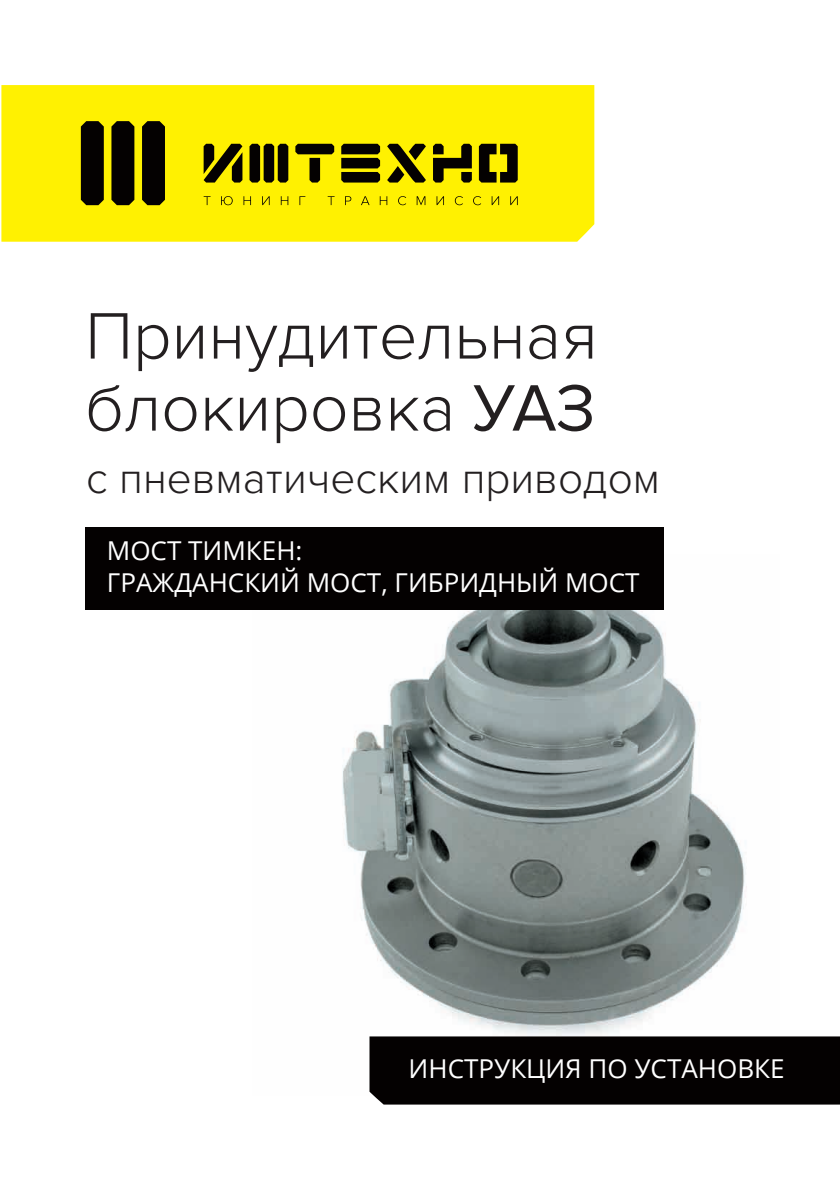
<style>
.page{position:relative;width:840px;height:1191px;background:#fff}
.page>*{position:absolute;margin:0;border:0;box-sizing:border-box;transform-origin:0 0}
.t1{font:300 68px/72px "Proxima Nova";color:#231f20}
.t2{font:300 44px "Proxima Nova";color:#231f20}
.t3{font:26px/32px "Open Sans";color:#fff}
.s1{font-weight:400}
</style>
<div class="page">
<img style="left:252px;top:554px;width:495px;height:482px">
<div style="left:369px;top:1036px;width:470px;height:68px;background:#040101"></div>
<div style="left:85px;top:527px;width:578px;height:82px;background:#040101"></div>
<div style="left:1px;top:85px;width:593px;height:157px;background:#fff101"></div>
<svg style="left:203px;top:196px;width:7px;height:9px"></svg>
<svg style="left:221px;top:196px;width:11px;height:9px"></svg>
<svg style="left:243px;top:196px;width:8px;height:9px"></svg>
<svg style="left:262px;top:196px;width:7px;height:9px"></svg>
<svg style="left:280px;top:196px;width:8px;height:9px"></svg>
<svg style="left:299px;top:196px;width:6px;height:9px"></svg>
<svg style="left:327px;top:196px;width:7px;height:9px"></svg>
<svg style="left:345px;top:196px;width:6px;height:9px"></svg>
<svg style="left:361px;top:196px;width:8px;height:9px"></svg>
<svg style="left:379px;top:196px;width:8px;height:9px"></svg>
<svg style="left:398px;top:196px;width:8px;height:9px"></svg>
<svg style="left:416px;top:196px;width:9px;height:9px"></svg>
<svg style="left:436px;top:196px;width:8px;height:9px"></svg>
<svg style="left:454px;top:196px;width:8px;height:9px"></svg>
<svg style="left:473px;top:196px;width:8px;height:9px"></svg>
<svg style="left:491px;top:196px;width:8px;height:9px"></svg>
<svg style="left:510px;top:196px;width:7px;height:9px"></svg>
<svg style="left:478px;top:144px;width:39px;height:38px"></svg>
<svg style="left:203px;top:144px;width:39px;height:38px"></svg>
<svg style="left:341px;top:144px;width:39px;height:38px"></svg>
<svg style="left:387px;top:144px;width:38px;height:38px"></svg>
<svg style="left:433px;top:144px;width:38px;height:38px"></svg>
<svg style="left:249px;top:144px;width:39px;height:38px"></svg>
<svg style="left:295px;top:144px;width:39px;height:38px"></svg>
<svg style="left:81px;top:121px;width:23px;height:84px;background:#0d0a01"></svg>
<svg style="left:111px;top:121px;width:23px;height:84px;background:#100c01"></svg>
<svg style="left:142px;top:121px;width:23px;height:84px;background:#0c0801"></svg>
<h1 class="t1" style="left:85px;top:301px;width:513px">Принудительная блокировка <span class="s1">УАЗ</span></h1>
<h2 class="t2" style="left:86px;top:453px;width:575px">с пневматическим приводом</h2>
<p class="t3" style="left:107px;top:534px;width:197px">мост Тимкен:<br>ГРАЖДАНСКИ</p>
<p class="t3" style="left:280px;top:566px;width:46px">Й МОСТ</p>
<p class="t3" style="left:381px;top:566px;width:260px">, гибридный мост</p>
<p class="t3" style="left:408px;top:1051px;width:18px">ИНСТ</p>
<p class="t3" style="left:478px;top:1051px;width:290px">РУКЦИЯ ПО УСТАНО ВКЕ</p>
</div>
